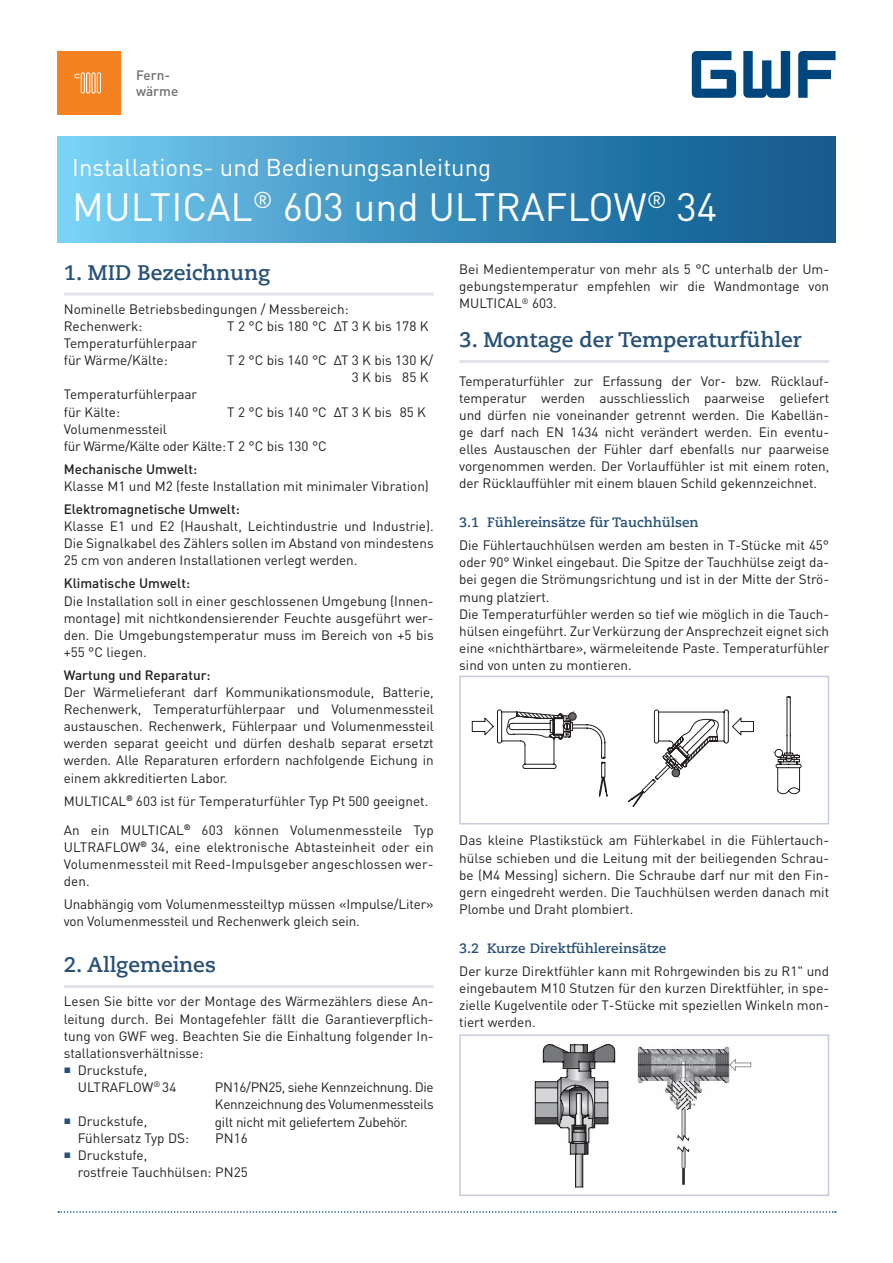
<style>
.page{position:relative;width:893px;height:1263px;background:#fff}
.page>*{position:absolute;margin:0;border:0;box-sizing:border-box;transform-origin:0 0}
.t1{font:39px "DIN Pro";color:#fff}
.t2{font:24px "DIN Pro";color:#fff}
.Titel_Linie-unten{font:700 21px "Caecilia Com 75";color:#275177}
.Grundtext{font:13.5px/17.1px "DIN Pro";color:#231f20;text-align:justify}
.Grundtext-2{font:500 13.5px "DIN Pro";color:#231f20}
.Zwischentitel{font:700 13.5px "Caecilia Com 75";color:#275177}
.Grundtext-3{font:13.5px "DIN Pro";letter-spacing:-.02em;color:#231f20}
.t3{font:500 13.5px/16.2px "DIN Pro";color:#6c6d70}
.s1{color:#fff}
</style>
<div class="page">
<div style="left:57px;top:51px;width:64px;height:64px;background:#f58220"></div>
<svg style="left:75px;top:74px;width:5px;height:4px"></svg>
<svg style="left:81px;top:72px;width:4px;height:22px"></svg>
<svg style="left:86px;top:72px;width:4px;height:22px"></svg>
<svg style="left:91px;top:72px;width:5px;height:22px"></svg>
<svg style="left:97px;top:72px;width:4px;height:22px"></svg>
<svg style="left:58px;top:1211px;width:778px;height:2px"></svg>
<svg style="left:692px;top:51px;width:144px;height:47px"></svg>
<svg style="left:57px;top:136px;width:779px;height:107px;background:#3d8fbd"></svg>
<hr style="left:64px;top:293px;width:370px;height:3px;background:#e1e3eb">
<hr style="left:64px;top:985px;width:370px;height:3px;background:#e1e3eb">
<hr style="left:459px;top:360px;width:370px;height:3px;background:#e1e3eb">
<div style="left:459px;top:676px;width:370px;height:148px;border:1px solid #c5cbda"></div>
<svg style="left:472px;top:710px;width:135px;height:86px"></svg>
<svg style="left:628px;top:710px;width:126px;height:97px"></svg>
<svg style="left:773px;top:696px;width:28px;height:98px"></svg>
<div style="left:459px;top:1034px;width:370px;height:162px;border:1px solid #c5cbda"></div>
<img style="left:534px;top:1043px;width:82px;height:145px">
<svg style="left:535px;top:1044px;width:80px;height:143px"></svg>
<img style="left:637px;top:1046px;width:91px;height:139px">
<svg style="left:677px;top:1147px;width:12px;height:5px"></svg>
<svg style="left:677px;top:1135px;width:12px;height:5px"></svg>
<svg style="left:638px;top:1047px;width:113px;height:63px"></svg>
<p class="t3" style="left:136px;top:66px;width:44px">Fern&shy;wärme</p>
<p class="t2" style="left:72px;top:151px;width:421px">Installations- und Bedienungsanleitung</p>
<p class="t1" style="left:72px;top:180px;width:646px">MULTICAL<sup>®</sup> 603 und ULTRAFLOW<sup>®</sup> 34</p>
<p class="Titel_Linie-unten" style="left:64px;top:258px;width:208px">1. MID Bezeichnung</p>
<p class="Grundtext" style="left:64px;top:300px;width:287px">Nominelle Betriebsbedingungen / Messbereich:</p>
<p class="Grundtext" style="left:64px;top:317px;width:80px">Rechenwerk:</p>
<p class="Grundtext" style="left:227px;top:317px;width:203px">T 2 °C bis 180 °C ΔT 3 K bis 178 K</p>
<p class="Grundtext" style="left:64px;top:334px;width:135px">Temperaturfühlerpaar</p>
<p class="Grundtext" style="left:64px;top:351px;width:105px">für Wärme/Kälte:</p>
<p class="Grundtext" style="left:227px;top:351px;width:208px">T 2 °C bis 140 °C ΔT 3 K bis 130 K/</p>
<p class="Grundtext" style="left:334px;top:368px;width:96px"><span class="s1">ΔT</span> 3 K bis <span class="s1">0</span>85 K</p>
<p class="Grundtext" style="left:64px;top:385px;width:135px">Temperaturfühlerpaar</p>
<p class="Grundtext" style="left:64px;top:403px;width:58px">für Kälte:</p>
<p class="Grundtext" style="left:227px;top:403px;width:200px">T 2 °C bis 140 °C ΔT 3 K bis 85 K</p>
<p class="Grundtext" style="left:64px;top:420px;width:105px">Volumenmessteil</p>
<p class="Grundtext-3" style="left:64px;top:437px;width:265px">für Wärme/Kälte oder Kälte:T 2 °C bis 130 °C</p>
<p class="Grundtext-2" style="left:64px;top:460px;width:135px">Mechanische Umwelt:</p>
<p class="Grundtext" style="left:64px;top:477px;width:367px">Klasse M1 und M2 (feste Installation mit minimaler Vibration)</p>
<p class="Grundtext-2" style="left:64px;top:500px;width:178px">Elektromagnetische Umwelt:</p>
<p class="Grundtext" style="left:64px;top:517px;width:371px">Klasse E1 und E2 (Haushalt, Leichtindustrie und Industrie).<br>Die Signalkabel des Zählers sollen im Abstand von mindestens 25 cm von anderen Installationen verlegt werden.</p>
<p class="Grundtext-2" style="left:64px;top:574px;width:128px">Klimatische Umwelt:</p>
<p class="Grundtext" style="left:64px;top:592px;width:371px">Die Installation soll in einer geschlossenen Umgebung (Innen&shy;montage) mit nichtkondensierender Feuchte ausgeführt wer&shy;den. Die Umgebungstemperatur muss im Bereich von +5 bis +55 °C liegen.</p>
<p class="Grundtext-2" style="left:64px;top:666px;width:148px">Wartung und Reparatur:</p>
<p class="Grundtext" style="left:64px;top:683px;width:371px">Der Wärmelieferant darf Kommunikationsmodule, Batterie, Rechenwerk, Temperaturfühlerpaar und Volumenmessteil austauschen. Rechenwerk, Fühlerpaar und Volumenmessteil werden separat geeicht und dürfen deshalb separat ersetzt werden. Alle Reparaturen erfordern nachfolgende Eichung in einem akkreditierten Labor.</p>
<p class="Grundtext" style="left:64px;top:792px;width:366px">MULTICAL<sup>®</sup> 603 ist für Temperaturfühler Typ Pt 500 geeignet.</p>
<p class="Grundtext" style="left:64px;top:821px;width:371px">An ein MULTICAL<sup>®</sup> 603 können Volumenmessteile Typ ULTRAFLOW<sup>®</sup> 34, eine elektronische Abtasteinheit oder ein Volumenmessteil mit Reed-Impulsgeber angeschlossen wer&shy;den.</p>
<p class="Grundtext" style="left:64px;top:895px;width:371px">Unabhängig vom Volumenmessteiltyp müssen «Impulse/Liter» von Volumenmessteil und Rechenwerk gleich sein.</p>
<p class="Titel_Linie-unten" style="left:64px;top:951px;width:154px">2. Allgemeines</p>
<p class="Grundtext" style="left:64px;top:992px;width:371px">Lesen Sie bitte vor der Montage des Wärmezählers diese An&shy;leitung durch. Bei Montagefehler fällt die Garantieverpflich&shy;tung von GWF weg. Beachten Sie die Einhaltung folgender In&shy;stallationsverhältnisse:</p>
<p class="Grundtext" style="left:78px;top:1061px;width:100px;text-indent:-14px"><sup>■</sup> Druckstufe,<br>ULTRAFLOW<sup>®</sup> 34</p>
<p class="Grundtext" style="left:78px;top:1112px;width:113px;text-indent:-14px"><sup>■</sup> Druckstufe,<br>Fühlersatz Typ DS:</p>
<p class="Grundtext" style="left:215px;top:1078px;width:220px">PN16/PN25, siehe Kennzeichnung. Die Kennzeichnung des Volumenmessteils gilt nicht mit geliefertem Zubehör.</p>
<p class="Grundtext" style="left:215px;top:1129px;width:34px">PN16</p>
<p class="Grundtext" style="left:78px;top:1146px;width:171px;text-indent:-14px"><sup>■</sup> Druckstufe,<br>rostfreie Tauchhülsen: PN25</p>
<p class="Grundtext" style="left:459px;top:260px;width:371px">Bei Medientemperatur von mehr als 5 °C unterhalb der Um&shy;gebungstemperatur empfehlen wir die Wandmontage von MULTICAL<sup>®</sup> 603.</p>
<p class="Titel_Linie-unten" style="left:459px;top:325px;width:344px">3. Montage der Temperaturfühler</p>
<p class="Grundtext" style="left:459px;top:372px;width:371px">Temperaturfühler zur Erfassung der Vor- bzw. Rücklauf&shy;temperatur werden ausschliesslich paarweise geliefert und dürfen nie voneinander getrennt werden. Die Kabellän&shy;ge darf nach EN 1434 nicht verändert werden. Ein eventu&shy;elles Austauschen der Fühler darf ebenfalls nur paarweise vorgenommen werden. Der Vorlauffühler ist mit einem roten, der Rücklauffühler mit einem blauen Schild gekennzeichnet.</p>
<p class="Zwischentitel" style="left:459px;top:513px;width:241px">3.1 Fühlereinsätze für Tauchhülsen</p>
<p class="Grundtext" style="left:459px;top:536px;width:371px">Die Fühlertauchhülsen werden am besten in T-Stücke mit 45° oder 90° Winkel eingebaut. Die Spitze der Tauchhülse zeigt da&shy;bei gegen die Strömungsrichtung und ist in der Mitte der Strö&shy;mung platziert.</p>
<p class="Grundtext" style="left:459px;top:605px;width:371px">Die Temperaturfühler werden so tief wie möglich in die Tauch&shy;hülsen eingeführt. Zur Verkürzung der Ansprechzeit eignet sich eine «nichthärtbare», wärmeleitende Paste. Temperaturfühler sind von unten zu montieren.</p>
<p class="Grundtext" style="left:459px;top:831px;width:371px">Das kleine Plastikstück am Fühlerkabel in die Fühlertauch&shy;hülse schieben und die Leitung mit der beiliegenden Schrau&shy;be (M4 Messing) sichern. Die Schraube darf nur mit den Fin&shy;gern eingedreht werden. Die Tauchhülsen werden danach mit Plombe und Draht plombiert.</p>
<p class="Zwischentitel" style="left:459px;top:939px;width:209px">3.2 Kurze Direktfühlereinsätze</p>
<p class="Grundtext" style="left:459px;top:962px;width:371px">Der kurze Direktfühler kann mit Rohrgewinden bis zu R1" und eingebautem M10 Stutzen für den kurzen Direktfühler, in spe&shy;zielle Kugelventile oder T-Stücke mit speziellen Winkeln mon&shy;tiert werden.</p>
</div>
